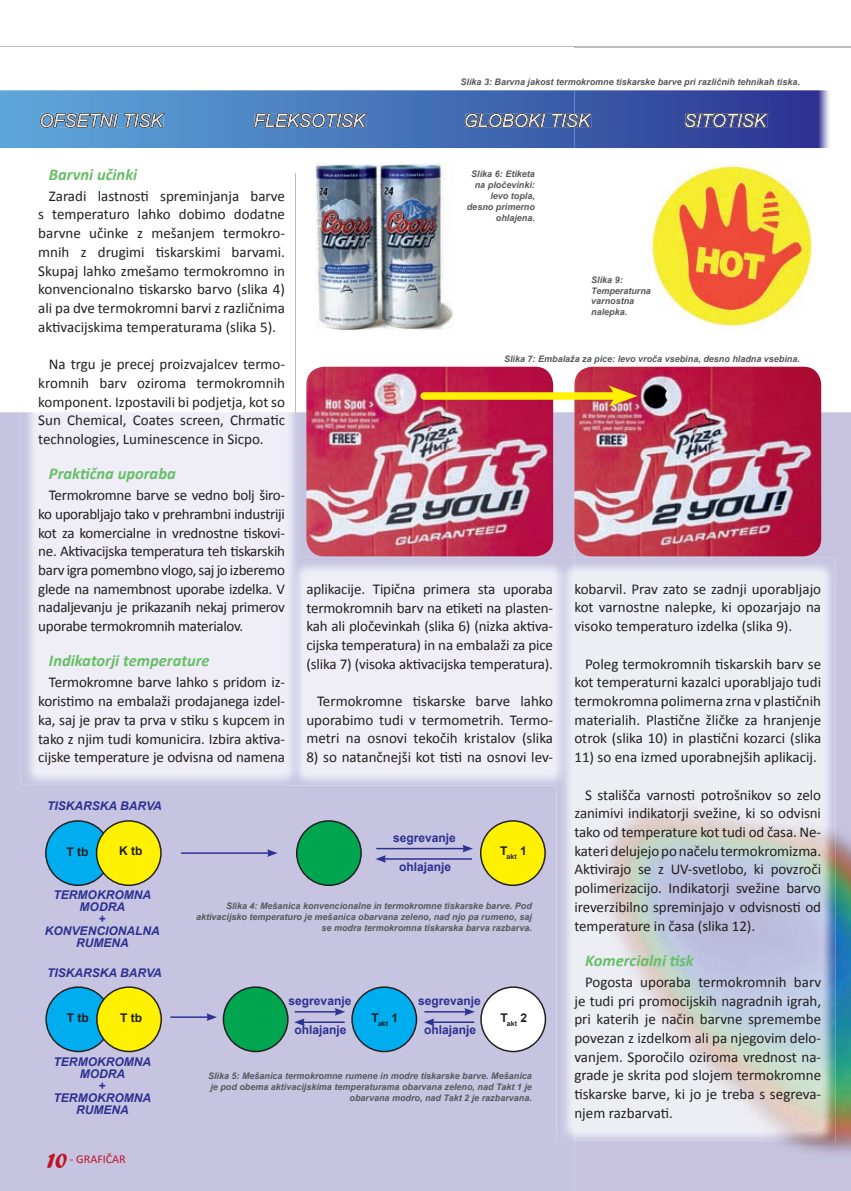
<style>
.page{position:relative;width:851px;height:1191px;background:#fff}
.page>*{position:absolute;margin:0;border:0;box-sizing:border-box;transform-origin:0 0}
.t1{font:italic 700 16.5px "Calibri";color:#66be67}
.t2{font:15px/18.8px "Calibri";letter-spacing:-.005em;color:#231f20;text-align:justify}
.t3{font:italic 700 12px/12px "Arial";color:#2e3092;text-align:center}
.t4{font:700 12px "Arial";color:#2e3092}
.t5{font:700 12px "Arial";color:#231f20}
.t6{font:12px "Calibri";color:#bd1525}
.t7{font:italic 700 9px/10.8px "Arial";color:#57585a;text-align:right}
.t8{font:700 7.05px "Arial";color:#231f20}
.s1{font-family:"Forte";font-size:22.5px}
</style>
<div class="page">
<hr style="left:0;top:46px;width:850px;height:1px;background:#bcbdc0">
<div style="left:0;top:412px;width:574px;height:779px;background:#c6c4e1"></div>
<img style="left:299px;top:557px;width:257px;height:228px">
<div style="left:306px;top:575px;width:247px;height:196px;background:#efeef6"></div>
<img style="left:20px;top:412px;width:279px;height:373px">
<img style="left:288px;top:557px;width:11px;height:228px">
<div style="left:38px;top:412px;width:247px;height:359px;background:#efeef6"></div>
<img style="left:574px;top:47px;width:276px;height:1144px">
<img style="left:556px;top:557px;width:18px;height:585px">
<img style="left:574px;top:557px;width:261px;height:53px">
<img style="left:783px;top:610px;width:52px;height:532px">
<img style="left:574px;top:1128px;width:209px;height:14px">
<img style="left:574px;top:575px;width:247px;height:553px">
<img style="left:0;top:90px;width:831px;height:58px">
<img style="left:40px;top:113px;width:126px;height:15px">
<img style="left:41px;top:114px;width:58px;height:13px">
<img style="left:99px;top:114px;width:65px;height:13px">
<img style="left:253px;top:113px;width:115px;height:15px">
<img style="left:254px;top:114px;width:57px;height:13px">
<img style="left:311px;top:114px;width:55px;height:13px">
<img style="left:464px;top:113px;width:100px;height:12px">
<img style="left:467px;top:127px;width:97px;height:1px">
<img style="left:465px;top:114px;width:36px;height:8px">
<img style="left:466px;top:115px;width:35px;height:7px">
<img style="left:465px;top:122px;width:36px;height:5px">
<svg style="left:564px;top:113px;width:29px;height:15px"></svg>
<img style="left:501px;top:114px;width:66px;height:13px">
<img style="left:684px;top:113px;width:85px;height:15px">
<img style="left:685px;top:114px;width:27px;height:13px">
<img style="left:712px;top:114px;width:55px;height:13px">
<img style="left:315px;top:163px;width:139px;height:166px">
<svg style="left:296px;top:820px;width:66px;height:66px;background:#2da26b"></svg>
<svg style="left:45px;top:820px;width:117px;height:66px;background:#8bc27e"></svg>
<svg style="left:480px;top:820px;width:65px;height:66px;background:#e3d931"></svg>
<hr style="left:376px;top:848px;width:89px;height:1px;background:#2e3092">
<svg style="left:462px;top:844px;width:11px;height:8px"></svg>
<hr style="left:383px;top:858px;width:89px;height:1px;background:#2e3092">
<svg style="left:375px;top:855px;width:11px;height:8px"></svg>
<hr style="left:181px;top:852px;width:89px;height:2px;background:#2e3092">
<svg style="left:267px;top:849px;width:10px;height:8px"></svg>
<svg style="left:223px;top:986px;width:65px;height:66px;background:#2ba26a"></svg>
<svg style="left:45px;top:986px;width:117px;height:66px;background:#8bc27e"></svg>
<svg style="left:351px;top:986px;width:66px;height:66px;background:#2da8dd"></svg>
<hr style="left:424px;top:1011px;width:43px;height:1px;background:#2e3092">
<svg style="left:464px;top:986px;width:82px;height:66px"></svg>
<hr style="left:431px;top:1021px;width:43px;height:2px;background:#2e3092">
<svg style="left:424px;top:1018px;width:10px;height:8px"></svg>
<hr style="left:294px;top:1011px;width:44px;height:1px;background:#2e3092">
<svg style="left:335px;top:1008px;width:10px;height:7px"></svg>
<hr style="left:301px;top:1021px;width:44px;height:2px;background:#2e3092">
<svg style="left:294px;top:1018px;width:11px;height:8px"></svg>
<hr style="left:170px;top:1016px;width:39px;height:2px;background:#2e3092">
<svg style="left:206px;top:1013px;width:11px;height:8px"></svg>
<img style="left:648px;top:163px;width:167px;height:167px">
<img style="left:306px;top:367px;width:247px;height:189px">
<img style="left:574px;top:367px;width:247px;height:189px">
<div style="left:420px;top:392px;width:204px;height:8px;background:#fff101;border-radius:4px"></div>
<svg style="left:608px;top:385px;width:29px;height:21px"></svg>
<hr style="left:295px;top:173px;width:1px;height:239px;background:#bcbdc0">
<p class="t7" style="left:460px;top:77px;width:341px">Slika 3: Barvna jakost termokromne tiskarske barve pri različnih tehnikah tiska.</p>
<p class="t1" style="left:49px;top:164px;width:90px">Barvni učinki</p>
<p class="t2" style="left:38px;top:186px;width:248px;text-indent:11px">Zaradi lastnosti spreminjanja barve s temperaturo lahko dobimo dodatne barvne učinke z mešanjem termokro&shy;mnih z drugimi tiskarskimi barvami.<br>Skupaj lahko zmešamo termokromno in konvencionalno tiskarsko barvo (slika 4) ali pa dve termokromni barvi z različnima aktivacijskima temperaturama (slika 5).</p>
<p class="t2" style="left:38px;top:354px;width:248px;text-indent:11px">Na trgu je precej proizvajalcev termo&shy;kromnih barv oziroma termokromnih komponent. Izpostavili bi podjetja, kot so Sun Chemical, Coates screen, Chrmatic technologies, Luminescence in Sicpo.</p>
<p class="t1" style="left:49px;top:463px;width:128px">Praktična uporaba</p>
<p class="t2" style="left:38px;top:485px;width:248px;text-indent:11px">Termokromne barve se vedno bolj širo&shy;ko uporabljajo tako v prehrambni industriji kot za komercialne in vrednostne tiskovi&shy;ne. Aktivacijska temperatura teh tiskarskih barv igra pomembno vlogo, saj jo izberemo glede na namembnost uporabe izdelka. V nadaljevanju je prikazanih nekaj primerov uporabe termokromnih materialov.</p>
<p class="t1" style="left:49px;top:650px;width:162px">Indikatorji temperature</p>
<p class="t2" style="left:38px;top:672px;width:248px;text-indent:11px">Termokromne barve lahko s pridom iz&shy;koristimo na embalaži prodajanega izdel&shy;ka, saj je prav ta prva v stiku s kupcem in tako z njim tudi komunicira. Izbira aktiva&shy;cijske temperature je odvisna od namena</p>
<p class="t7" style="left:466px;top:169px;width:70px">Slika 6: Etiketa na pločevinki: levo topla, desno primerno ohlajena.</p>
<p class="t7" style="left:591px;top:274px;width:61px;text-align:left">Slika 9:<br>Temperaturna varnostna nalepka.</p>
<p class="t7" style="left:504px;top:353px;width:297px">Slika 7: Embalaža za pice: levo vroča vsebina, desno hladna vsebina.</p>
<p class="t2" style="left:306px;top:579px;width:248px">aplikacije. Tipična primera sta uporaba termokromnih barv na etiketi na plasten&shy;kah ali pločevinkah (slika 6) (nizka aktiva&shy;cijska temperatura) in na embalaži za pice (slika 7) (visoka aktivacijska temperatura).</p>
<p class="t2" style="left:306px;top:691px;width:248px;text-indent:11px">Termokromne tiskarske barve lahko uporabimo tudi v termometrih. Termo&shy;metri na osnovi tekočih kristalov (slika</p>
<p class="t2" style="left:306px;top:747px;width:248px">8) so natančnejši kot tisti na osnovi lev-</p>
<p class="t2" style="left:574px;top:578px;width:248px">kobarvil. Prav zato se zadnji uporabljajo kot varnostne nalepke, ki opozarjajo na visoko temperaturo izdelka (slika 9).</p>
<p class="t2" style="left:574px;top:653px;width:248px;text-indent:11px">Poleg termokromnih tiskarskih barv se kot temperaturni kazalci uporabljajo tudi termokromna polimerna zrna v plastičnih materialih. Plastične žličke za hranjenje otrok (slika 10) in plastični kozarci (slika</p>
<p class="t2" style="left:574px;top:747px;width:244px">11) so ena izmed uporabnejših aplikacij.</p>
<p class="t2" style="left:574px;top:784px;width:248px;text-indent:11px">S stališča varnosti potrošnikov so zelo zanimivi indikatorji svežine, ki so odvisni tako od temperature kot tudi od časa. Ne&shy;kateri delujejo po načelu termokromizma.<br>Aktivirajo se z UV-svetlobo, ki povzroči polimerizacijo. Indikatorji svežine barvo ireverzibilno spreminjajo v odvisnosti od temperature in časa (slika 12).</p>
<p class="t1" style="left:585px;top:950px;width:110px">Komercialni tisk</p>
<p class="t2" style="left:574px;top:971px;width:248px;text-indent:11px">Pogosta uporaba termokromnih barv je tudi pri promocijskih nagradnih igrah, pri katerih je način barvne spremembe povezan z izdelkom ali pa njegovim delo&shy;vanjem. Sporočilo oziroma vrednost na&shy;grade je skrita pod slojem termokromne tiskarske barve, ki jo je treba s segreva&shy;njem razbarvati.</p>
<p class="t3" style="left:47px;top:800px;width:116px">TISKARSKA BARVA</p>
<p class="t4" style="left:393px;top:829px;width:64px">segrevanje</p>
<p class="t4" style="left:399px;top:859px;width:54px">ohlajanje</p>
<p class="t5" style="left:66px;top:843px;width:23px">T tb</p>
<p class="t5" style="left:119px;top:843px;width:25px">K tb</p>
<p class="t8" style="left:500px;top:852px;width:28px"><sup>T</sup>akt <sup>1</sup></p>
<p class="t3" style="left:45px;top:889px;width:116px">TERMOKROMNA<br>MODRA<br>+<br>KONVENCIONALNA<br>RUMENA</p>
<p class="t3" style="left:47px;top:967px;width:116px">TISKARSKA BARVA</p>
<p class="t7" style="left:196px;top:900px;width:337px">Slika 4: Mešanica konvencionalne in termokromne tiskarske barve. Pod aktivacijsko temperaturo je mešanica obarvana zeleno, nad njo pa rumeno, saj se modra termokromna tiskarska barva razbarva.</p>
<p class="t4" style="left:288px;top:992px;width:64px">segrevanje</p>
<p class="t4" style="left:294px;top:1022px;width:54px">ohlajanje</p>
<p class="t4" style="left:418px;top:992px;width:64px">segrevanje</p>
<p class="t4" style="left:424px;top:1022px;width:54px">ohlajanje</p>
<p class="t5" style="left:67px;top:1010px;width:23px">T tb</p>
<p class="t5" style="left:120px;top:1009px;width:23px">T tb</p>
<p class="t8" style="left:500px;top:1018px;width:18px"><sup>T</sup>akt</p>
<p class="t5" style="left:371px;top:1009px;width:9px">T</p>
<p class="t5" style="left:520px;top:1009px;width:8px">2</p>
<p class="t8" style="left:378px;top:1018px;width:22px">akt <sup>1</sup></p>
<p class="t3" style="left:54px;top:1056px;width:99px">TERMOKROMNA<br>MODRA<br>+<br>TERMOKROMNA<br>RUMENA</p>
<p class="t7" style="left:208px;top:1070px;width:325px">Slika 5: Mešanica termokromne rumene in modre tiskarske barve. Mešanica je pod obema aktivacijskima temperaturama obarvana zeleno, nad Takt 1 je obarvana modro, nad Takt 2 je razbarvana.</p>
<p class="t6" style="left:47px;top:1151px;width:80px"><span class="s1">10</span> - GRAFIČAR</p>
</div>
